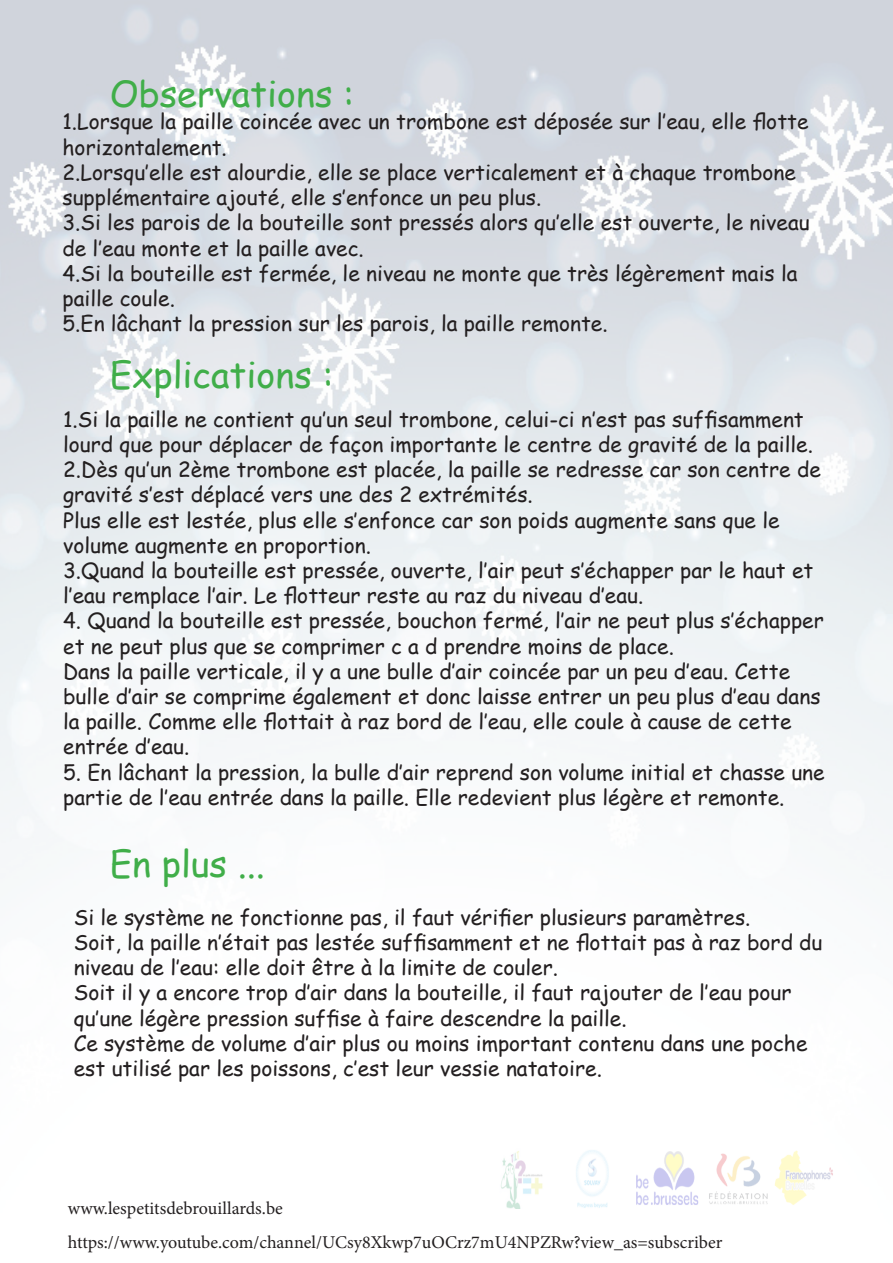
<style>
.page{position:relative;width:893px;height:1263px;background:#fff}
.page>*{position:absolute;margin:0;border:0;box-sizing:border-box;transform-origin:0 0}
.t1{font:36px "Comic Sans MS";color:#40ae49}
.explication{font:21px/25.2px "Comic Sans MS";color:#231f20}
.Defi{font:21px/25.2px "Comic Sans MS";color:#231f20}
.un_plus{font:21px/25.2px "Comic Sans MS";color:#231f20}
.t2{font:18px "Minion Pro";color:#231f20}
</style>
<div class="page">
<img style="left:0;top:0;width:893px;height:853px">
<img style="left:501px;top:1150px;width:332px;height:59px">
<h1 class="t1" style="left:110px;top:67px;width:246px">Observations :</h1>
<p class="Defi" style="left:63px;top:109px;width:748px">1.Lorsque la paille coincée avec un trombone est déposée sur l’eau, elle flotte horizontalement.</p>
<p class="Defi" style="left:63px;top:159px;width:735px">2.Lorsqu’elle est alourdie, elle se place verticalement et à chaque trombone supplémentaire ajouté, elle s’enfonce un peu plus.</p>
<p class="Defi" style="left:63px;top:209px;width:749px">3.Si les parois de la bouteille sont pressés alors qu’elle est ouverte, le niveau de l’eau monte et la paille avec.</p>
<p class="Defi" style="left:63px;top:260px;width:737px">4.Si la bouteille est fermée, le niveau ne monte que très légèrement mais la paille coule.</p>
<p class="Defi" style="left:63px;top:310px;width:547px">5.En lâchant la pression sur les parois, la paille remonte.</p>
<h1 class="t1" style="left:110px;top:348px;width:225px">Explications :</h1>
<p class="explication" style="left:63px;top:406px;width:751px">1.Si la paille ne contient qu’un seul trombone, celui-ci n’est pas suffisamment lourd que pour déplacer de façon importante le centre de gravité de la paille.</p>
<p class="explication" style="left:63px;top:456px;width:759px">2.Dès qu’un 2ème trombone est placée, la paille se redresse car son centre de gravité s’est déplacé vers une des 2 extrémités.</p>
<p class="explication" style="left:63px;top:507px;width:718px">Plus elle est lestée, plus elle s’enfonce car son poids augmente sans que le volume augmente en proportion.</p>
<p class="explication" style="left:63px;top:557px;width:752px">3.Quand la bouteille est pressée, ouverte, l’air peut s’échapper par le haut et l’eau remplace l’air. Le flotteur reste au raz du niveau d’eau.</p>
<p class="explication" style="left:63px;top:607px;width:762px">4. Quand la bouteille est pressée, bouchon fermé, l’air ne peut plus s’échapper et ne peut plus que se comprimer c a d prendre moins de place.</p>
<p class="explication" style="left:63px;top:658px;width:759px">Dans la paille verticale, il y a une bulle d’air coincée par un peu d’eau. Cette bulle d’air se comprime également et donc laisse entrer un peu plus d’eau dans la paille. Comme elle flottait à raz bord de l’eau, elle coule à cause de cette entrée d’eau.</p>
<p class="explication" style="left:63px;top:759px;width:763px">5. En lâchant la pression, la bulle d’air reprend son volume initial et chasse une partie de l’eau entrée dans la paille. Elle redevient plus légère et remonte.</p>
<h1 class="t1" style="left:110px;top:837px;width:157px">En plus ...</h1>
<p class="un_plus" style="left:74px;top:904px;width:678px">Si le système ne fonctionne pas, il faut vérifier plusieurs paramètres.</p>
<p class="un_plus" style="left:74px;top:929px;width:750px">Soit, la paille n’était pas lestée suffisamment et ne flottait pas à raz bord du niveau de l’eau: elle doit être à la limite de couler.</p>
<p class="un_plus" style="left:74px;top:979px;width:719px">Soit il y a encore trop d’air dans la bouteille, il faut rajouter de l’eau pour qu’une légère pression suffise à faire descendre la paille.</p>
<p class="un_plus" style="left:74px;top:1030px;width:735px">Ce système de volume d’air plus ou moins important contenu dans une poche est utilisé par les poissons, c’est leur vessie natatoire.</p>
<p class="t2" style="left:68px;top:1196px;width:217px">www.lespetitsdebrouillards.be</p>
<p class="t2" style="left:68px;top:1230px;width:656px">https://www.youtube.com/channel/UCsy8Xkwp7uOCrz7mU4NPZRw?view_as=subscriber</p>
</div>
